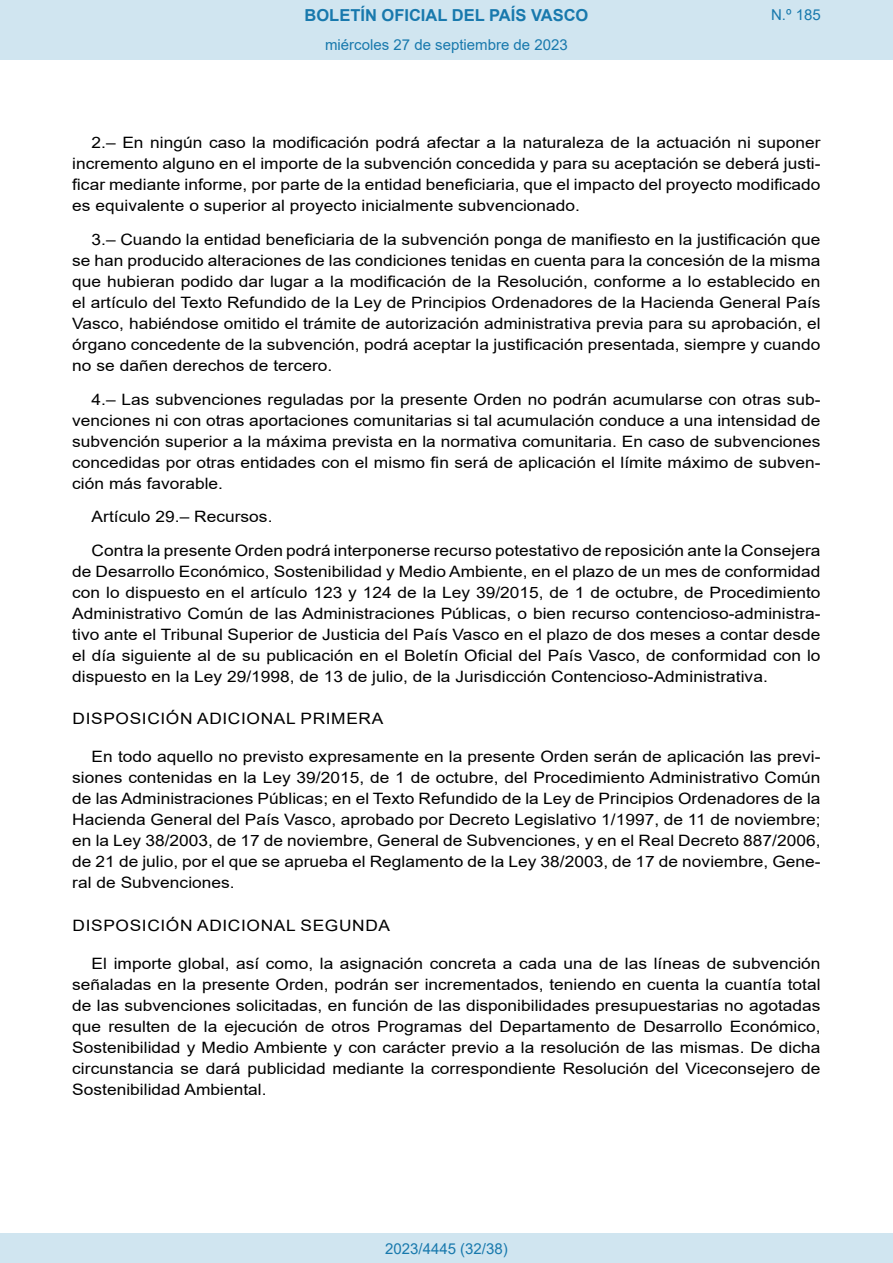
<style>
.page{position:relative;width:893px;height:1263px;background:#fff}
.page>*{position:absolute;margin:0;border:0;box-sizing:border-box;transform-origin:0 0}
.t1{font:700 16.5px "Arial";color:#1879ad}
.BOPVDetalle{font:15.6px/21px "Arial";color:#000;text-align:justify;scale:1.11 1}
.BOPVDisposicion{font:15.6px "Arial";letter-spacing:.035em;color:#000;scale:1.11 1}
.Paginacion_Centro{font:15px "Arial";color:#1879ad}
</style>
<div class="page">
<div style="left:0;top:0;width:893px;height:60px;background:#d0e5f0"></div>
<div style="left:0;top:1233px;width:893px;height:30px;background:#d0e5f0"></div>
<p class="t1" style="left:305px;top:3px;width:285px">BOLETÍN OFICIAL DEL PAÍS VASCO</p>
<p class="Paginacion_Centro" style="left:325px;top:35px;width:244px">miércoles 27 de septiembre de 2023</p>
<p class="Paginacion_Centro" style="left:771px;top:5px;width:51px">N.º 185</p>
<p class="BOPVDetalle" style="left:72px;top:132px;width:676px;text-indent:19px">2.– En ningún caso la modificación podrá afectar a la naturaleza de la actuación ni suponer incremento alguno en el importe de la subvención concedida y para su aceptación se deberá justi&shy;ficar mediante informe, por parte de la entidad beneficiaria, que el impacto del proyecto modificado es equivalente o superior al proyecto inicialmente subvencionado.</p>
<p class="BOPVDetalle" style="left:72px;top:229px;width:676px;text-indent:19px">3.– Cuando la entidad beneficiaria de la subvención ponga de manifiesto en la justificación que se han producido alteraciones de las condiciones tenidas en cuenta para la concesión de la misma que hubieran podido dar lugar a la modificación de la Resolución, conforme a lo establecido en el artículo del Texto Refundido de la Ley de Principios Ordenadores de la Hacienda General País Vasco, habiéndose omitido el trámite de autorización administrativa previa para su aprobación, el órgano concedente de la subvención, podrá aceptar la justificación presentada, siempre y cuando no se dañen derechos de tercero.</p>
<p class="BOPVDetalle" style="left:72px;top:389px;width:676px;text-indent:19px">4.– Las subvenciones reguladas por la presente Orden no podrán acumularse con otras sub&shy;venciones ni con otras aportaciones comunitarias si tal acumulación conduce a una intensidad de subvención superior a la máxima prevista en la normativa comunitaria. En caso de subvenciones concedidas por otras entidades con el mismo fin será de aplicación el límite máximo de subven&shy;ción más favorable.</p>
<p class="BOPVDetalle" style="left:92px;top:506px;width:164px">Artículo 29.– Recursos.</p>
<p class="BOPVDetalle" style="left:72px;top:540px;width:676px;text-indent:19px">Contra la presente Orden podrá interponerse recurso potestativo de reposición ante la Consejera de Desarrollo Económico, Sostenibilidad y Medio Ambiente, en el plazo de un mes de conformidad con lo dispuesto en el artículo 123 y 124 de la Ley 39/2015, de 1 de octubre, de Procedimiento Administrativo Común de las Administraciones Públicas, o bien recurso contencioso-administra&shy;tivo ante el Tribunal Superior de Justicia del País Vasco en el plazo de dos meses a contar desde el día siguiente al de su publicación en el Boletín Oficial del País Vasco, de conformidad con lo dispuesto en la Ley 29/1998, de 13 de julio, de la Jurisdicción Contencioso-Administrativa.</p>
<p class="BOPVDisposicion" style="left:73px;top:708px;width:281px">DISPOSICIÓN ADICIONAL PRIMERA</p>
<p class="BOPVDetalle" style="left:72px;top:746px;width:676px;text-indent:19px">En todo aquello no previsto expresamente en la presente Orden serán de aplicación las previ&shy;siones contenidas en la Ley 39/2015, de 1 de octubre, del Procedimiento Administrativo Común de las Administraciones Públicas; en el Texto Refundido de la Ley de Principios Ordenadores de la Hacienda General del País Vasco, aprobado por Decreto Legislativo 1/1997, de 11 de noviembre; en la Ley 38/2003, de 17 de noviembre, General de Subvenciones, y en el Real Decreto 887/2006, de 21 de julio, por el que se aprueba el Reglamento de la Ley 38/2003, de 17 de noviembre, Gene&shy;ral de Subvenciones.</p>
<p class="BOPVDisposicion" style="left:73px;top:914px;width:287px">DISPOSICIÓN ADICIONAL SEGUNDA</p>
<p class="BOPVDetalle" style="left:72px;top:953px;width:676px;text-indent:19px">El importe global, así como, la asignación concreta a cada una de las líneas de subvención señaladas en la presente Orden, podrán ser incrementados, teniendo en cuenta la cuantía total de las subvenciones solicitadas, en función de las disponibilidades presupuestarias no agotadas que resulten de la ejecución de otros Programas del Departamento de Desarrollo Económico, Sostenibilidad y Medio Ambiente y con carácter previo a la resolución de las mismas. De dicha circunstancia se dará publicidad mediante la correspondiente Resolución del Viceconsejero de Sostenibilidad Ambiental.</p>
<p class="Paginacion_Centro" style="left:385px;top:1238px;width:124px">2023/4445 (32/38)</p>
</div>
